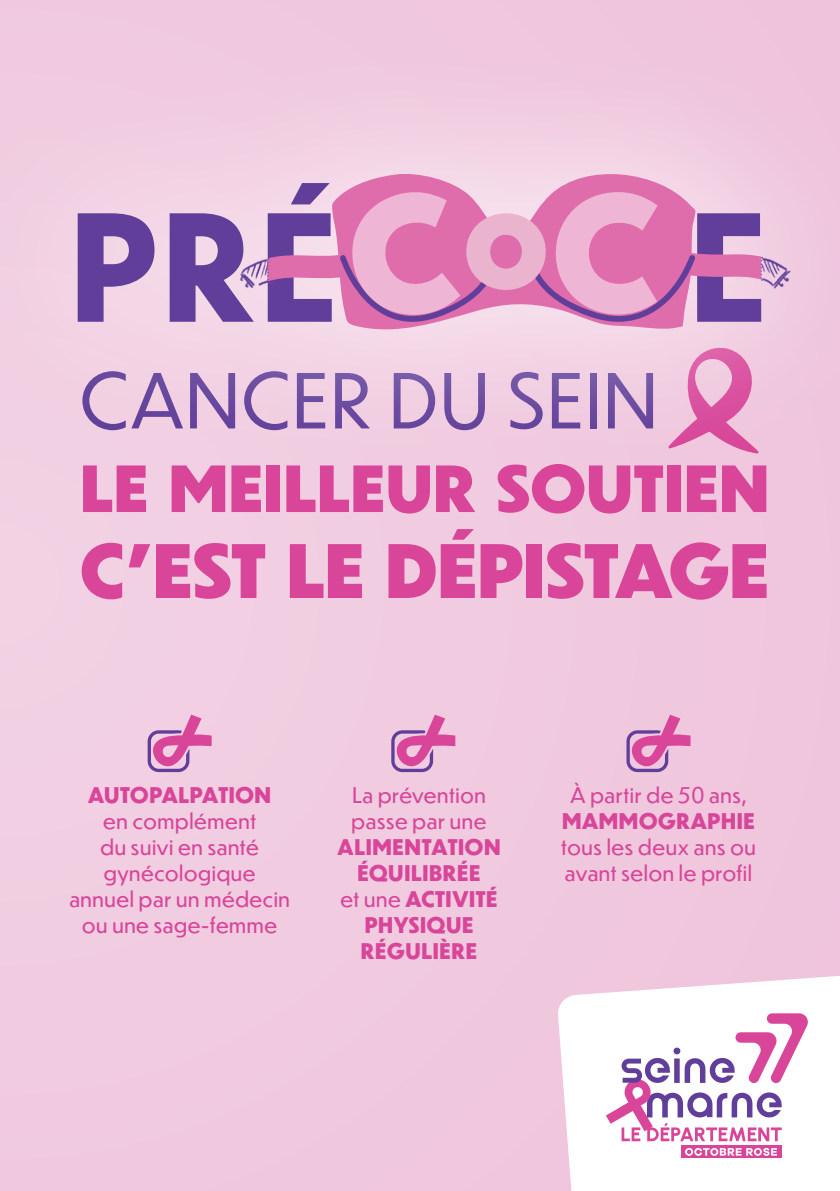
<style>
.page{position:relative;width:840px;height:1191px;background:#fff}
.page>*{position:absolute;margin:0;border:0;box-sizing:border-box;transform-origin:0 0}
.t1{font:74.4px "Dunbar Tall";letter-spacing:.04em;color:#603e99}
.t2{font:800 72.2px "Dunbar Tall";color:#d84599}
.t3{font:800 62.4px "Dunbar Tall";letter-spacing:.01em;color:#d84599}
.Normal{font:21.2px/26px "Dunbar Text";color:#d84599;text-align:center}
.Normal-2{font:800 21.2px/26px "Dunbar Text";color:#d84599;text-align:center}
.s1{font-weight:800}
.s2{font-weight:400}
</style>
<div class="page">
<div style="left:0;top:0;width:839px;height:1191px;background:#f1cbe0"></div>
<svg style="left:147px;top:714px;width:64px;height:58px"></svg>
<svg style="left:391px;top:714px;width:64px;height:58px"></svg>
<svg style="left:626px;top:714px;width:64px;height:58px"></svg>
<svg style="left:78px;top:183px;width:189px;height:139px"></svg>
<img style="left:228px;top:247px;width:39px;height:58px">
<img style="left:760px;top:256px;width:31px;height:46px">
<svg style="left:267px;top:162px;width:493px;height:174px"></svg>
<svg style="left:339px;top:191px;width:356px;height:131px;background:#e08fbe"></svg>
<svg style="left:267px;top:258px;width:2px;height:24px"></svg>
<svg style="left:760px;top:257px;width:2px;height:23px"></svg>
<svg style="left:558px;top:976px;width:281px;height:215px;background:#fdf7fa"></svg>
<svg style="left:605px;top:1013px;width:202px;height:128px;background:#e6cbe3"></svg>
<div style="left:681px;top:1145px;width:100px;height:13px;background:#d84599"></div>
<svg style="left:685px;top:1148px;width:91px;height:7px"></svg>
<p class="t1" style="left:80px;top:347px;width:578px">CANCER DU SEIN</p>
<p class="t3" style="left:80px;top:442px;width:690px">LE MEILLEUR SOUTIEN</p>
<p class="t2" style="left:80px;top:517px;width:690px">C’EST LE DÉPISTAGE</p>
<p class="Normal" style="left:69px;top:781px;width:222px"><span class="s1">AUTOPALPATION<br></span>en complément<br>du suivi en santé gynécologique annuel par un médecin ou une sage-femme</p>
<p class="Normal-2" style="left:337px;top:781px;width:165px"><span class="s2">La prévention passe par une<br></span>ALIMENTATION<br>ÉQUILIBRÉE<br><span class="s2">et une</span> ACTIVITÉ<br>PHYSIQUE<br>RÉGULIÈRE</p>
<p class="Normal" style="left:560px;top:781px;width:196px">À partir de 50 ans,<br><span class="s1">MAMMOGRAPHIE </span>tous les deux ans ou avant selon le profil</p>
</div>
